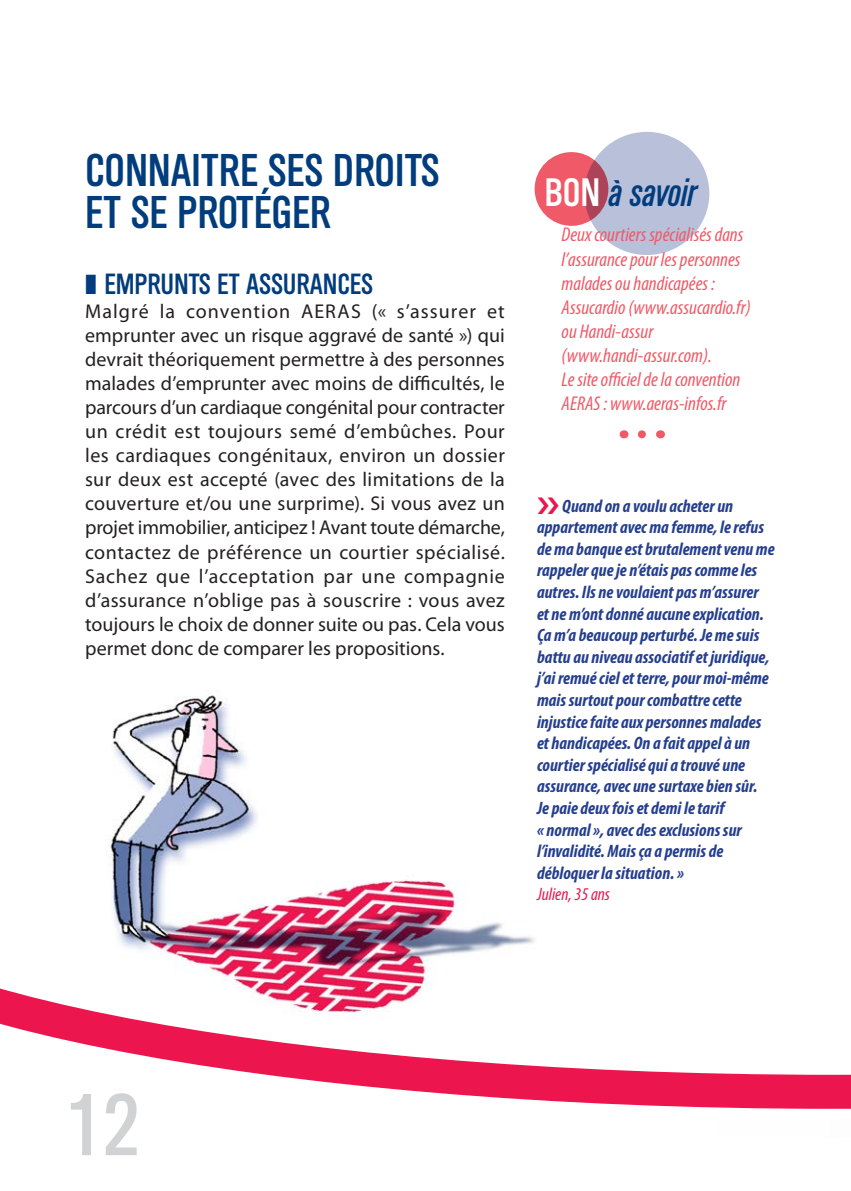
<style>
.page{position:relative;width:851px;height:1191px;background:#fff}
.page>*{position:absolute;margin:0;border:0;box-sizing:border-box;transform-origin:0 0}
.t1{font:84px "Cg Alpin Gth No 3";color:#d1d2d4}
.t2{font:44px/42px "Cg Alpin Gth No 3";color:#013d7d}
.t3{font:38px "Cg Alpin Gth No 2 It";color:#013d7d}
.t4{font:28px "Cg Alpin Gth No 3";color:#013d7d}
.Texte_courant{font:20px/24px "Myriad Pro";color:#231f20;text-align:justify}
.t5{font:italic condensed 20px/24px "Myriad Pro";color:#f05967}
.t6{font:italic 700 condensed 18px/21.6px "Myriad Pro";color:#253f8e}
.t7{font:italic condensed 18px "Myriad Pro";color:#ed154e}
.s1{font-family:"Cg Alpin Gth No 3";color:#fff}
</style>
<div class="page">
<svg style="left:0;top:988px;width:850px;height:120px"></svg>
<img style="left:85px;top:695px;width:459px;height:361px">
<div style="left:584px;top:132px;width:125px;height:123px;background:#b8c0da;border-radius:50%"></div>
<svg style="left:534px;top:152px;width:74px;height:74px;background:#e05665"></svg>
<svg style="left:641px;top:430px;width:5px;height:8px"></svg>
<p class="t2" style="left:85px;top:150px;width:356px">CONNAITRE SES DROITS<br>ET SE PROTÉGER</p>
<p class="t4" style="left:85px;top:268px;width:289px">❚ EMPRUNTS ET ASSURANCES</p>
<p class="Texte_courant" style="left:85px;top:299px;width:421px">Malgré la convention AERAS (« s’assurer et emprunter avec un risque aggravé de santé ») qui devrait théoriquement permettre à des personnes malades d’emprunter avec moins de difficultés, le parcours d’un cardiaque congénital pour contracter un crédit est toujours semé d’embûches. Pour les cardiaques congénitaux, environ un dossier sur deux est accepté (avec des limitations de la couverture et/ou une surprime). Si vous avez un projet immobilier, anticipez ! Avant toute démarche, contactez de préférence un courtier spécialisé.<br>Sachez que l’acceptation par une compagnie d’assurance n’oblige pas à souscrire : vous avez toujours le choix de donner suite ou pas. Cela vous permet donc de comparer les propositions.</p>
<p class="t3" style="left:544px;top:170px;width:154px"><span class="s1">BON</span> à savoir</p>
<p class="t5" style="left:561px;top:223px;width:183px">Deux courtiers spécialisés dans l’assurance pour les personnes malades ou handicapées :</p>
<p class="t5" style="left:561px;top:295px;width:191px">Assucardio (www.assucardio.fr) ou Handi-assur (www.handi-assur.com).</p>
<p class="t5" style="left:561px;top:367px;width:180px">Le site officiel de la convention<br>AERAS : www.aeras-infos.fr</p>
<p class="t6" style="left:537px;top:494px;width:239px;text-indent:25px">Quand on a voulu acheter un appartement avec ma femme, le refus de ma banque est brutalement venu me rappeler que je n’étais pas comme les autres. Ils ne voulaient pas m’assurer et ne m’ont donné aucune explication.<br>Ça m’a beaucoup perturbé. Je me suis battu au niveau associatif et juridique, j’ai remué ciel et terre, pour moi-même mais surtout pour combattre cette injustice faite aux personnes malades et handicapées. On a fait appel à un courtier spécialisé qui a trouvé une assurance, avec une surtaxe bien sûr.</p>
<p class="t6" style="left:537px;top:797px;width:189px">Je paie deux fois et demi le tarif</p>
<p class="t6" style="left:537px;top:818px;width:206px">« normal », avec des exclusions sur l’invalidité. Mais ça a permis de débloquer la situation. »</p>
<p class="t7" style="left:537px;top:883px;width:74px">Julien, 35 ans</p>
<p class="t1" style="left:65px;top:1075px;width:76px">12</p>
</div>
